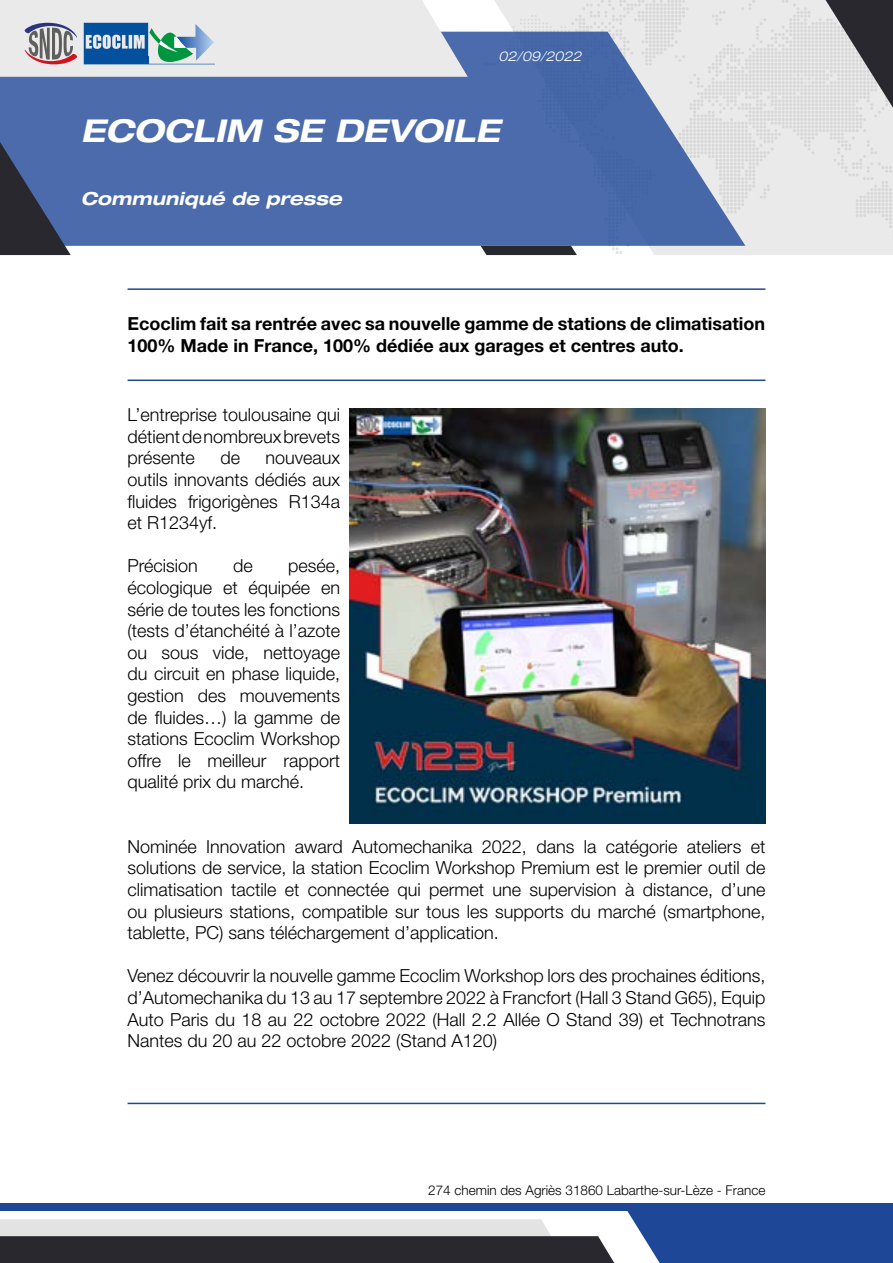
<style>
.page{position:relative;width:893px;height:1263px;background:#fff}
.page>*{position:absolute;margin:0;border:0;box-sizing:border-box;transform-origin:0 0}
.t1{font:italic 700 expanded 31.5px "Helvetica Neue LT Pro";color:#fff}
.t2{font:300 18px/21.6px "Helvetica Neue LT Pro";color:#000;text-align:justify}
.t3{font:700 18px/21.6px "Helvetica Neue LT Pro";color:#000}
.t4{font:italic 700 expanded 18px "Helvetica Neue LT Pro";color:#fff}
.t5{font:300 13.5px "Helvetica Neue LT Pro";color:#000}
.t6{font:italic 300 expanded 13.5px "Helvetica Neue LT Pro";color:#fff}
</style>
<div class="page">
<div style="left:0;top:32px;width:481px;height:214px;background:#4b6bac"></div>
<svg style="left:0;top:111px;width:71px;height:144px;background:#3e517b"></svg>
<svg style="left:481px;top:0;width:412px;height:255px;background:#9facc6"></svg>
<svg style="left:0;top:0;width:468px;height:77px;background:#d1d8dd"></svg>
<div style="left:97px;top:56px;width:51px;height:7px;background:#02509e"></div>
<div style="left:0;top:1203px;width:893px;height:7px;background:#1e4798"></div>
<svg style="left:0;top:1210px;width:893px;height:53px"></svg>
<hr style="left:128px;top:288px;width:637px;height:2px;background:#1f4697">
<hr style="left:128px;top:379px;width:637px;height:2px;background:#1f4697">
<hr style="left:128px;top:1103px;width:637px;height:1px;background:#1f4697">
<img style="left:350px;top:408px;width:415px;height:416px">
<p class="t6" style="left:498px;top:48px;width:85px">02/09/2022</p>
<h1 class="t1" style="left:81px;top:111px;width:421px">ECOCLIM SE DEVOILE</h1>
<p class="t4" style="left:81px;top:187px;width:262px">Communiqué de presse</p>
<p class="t3" style="left:127px;top:313px;width:639px">Ecoclim fait sa rentrée avec sa nouvelle gamme de stations de climatisation<br>100% Made in France, 100% dédiée aux garages et centres auto.</p>
<p class="t2" style="left:128px;top:403px;width:214px">L’entreprise toulousaine qui détient de nombreux brevets présente</p>
<p class="t2" style="left:220px;top:447px;width:21px">de</p>
<p class="t2" style="left:128px;top:447px;width:214px;text-indent:138px">nouveaux outils innovants dédiés aux fluides frigorigènes R134a et R1234yf.</p>
<p class="t2" style="left:128px;top:555px;width:72px">Précision</p>
<p class="t2" style="left:233px;top:555px;width:21px">de</p>
<p class="t2" style="left:128px;top:555px;width:214px;text-indent:161px">pesée, écologique et équipée en série de toutes les fonctions (tests d’étanchéité à l’azote ou sous vide, nettoyage du circuit en phase liquide, gestion des mouvements de fluides…) la gamme de stations Ecoclim Workshop offre le meilleur rapport qualité prix du marché.</p>
<p class="t2" style="left:127px;top:835px;width:639px">Nominée Innovation award Automechanika 2022, dans la catégorie ateliers et solutions de service, la station Ecoclim Workshop Premium est le premier outil de climatisation tactile et connectée qui permet une supervision à distance, d’une ou plusieurs stations, compatible sur tous les supports du marché (smartphone, tablette, PC) sans téléchargement d’application.</p>
<p class="t2" style="left:127px;top:965px;width:639px">Venez découvrir la nouvelle gamme Ecoclim Workshop lors des prochaines éditions, d’Automechanika du 13 au 17 septembre 2022 à Francfort (Hall 3 Stand G65), Equip Auto Paris du 18 au 22 octobre 2022 (Hall 2.2 Allée O Stand 39) et Technotrans Nantes du 20 au 22 octobre 2022 (Stand A120)</p>
<p class="t5" style="left:428px;top:1182px;width:339px">274 chemin des Agriès 31860 Labarthe-sur-Lèze - France</p>
</div>
